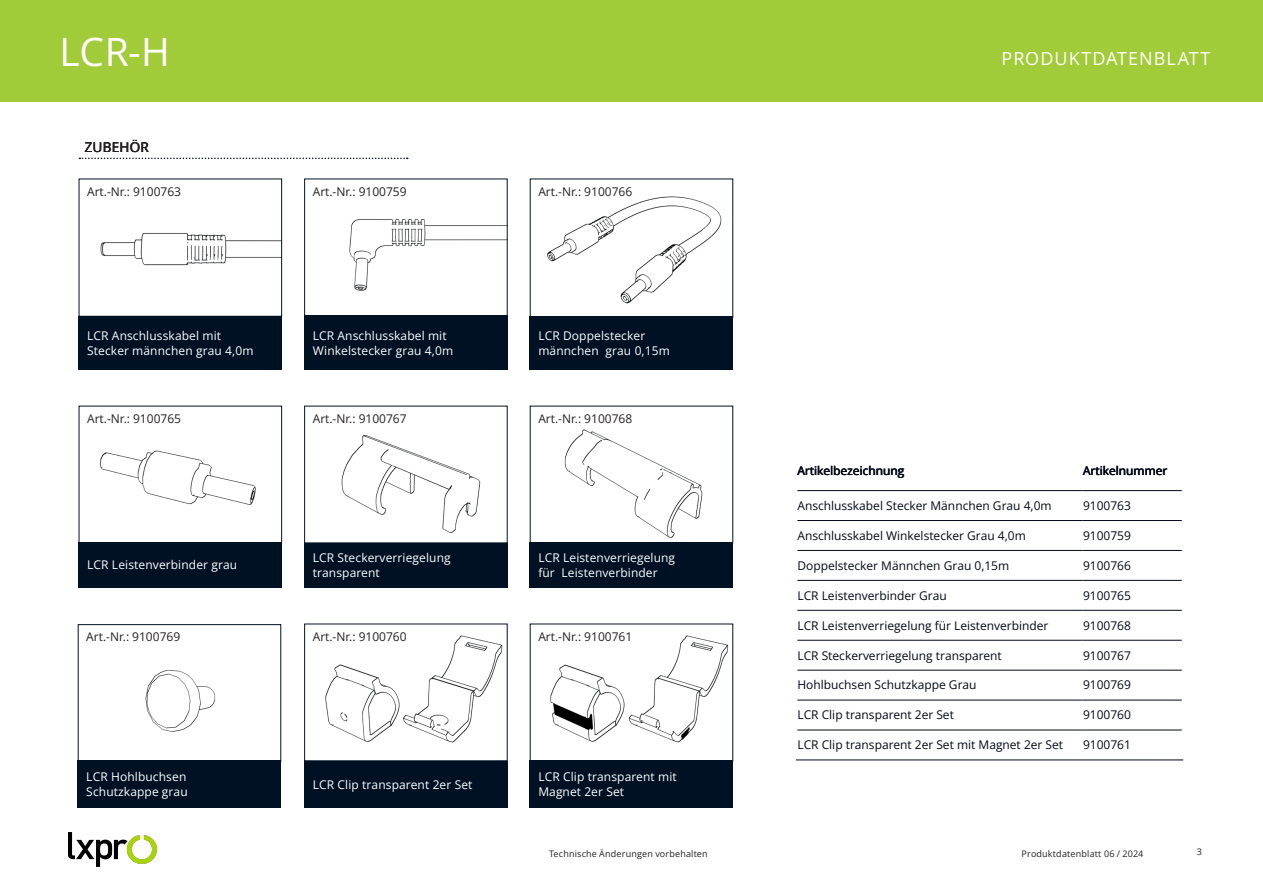
<style>
.page{position:relative;width:1263px;height:893px;background:#fff}
.page>*{position:absolute;margin:0;border:0;box-sizing:border-box;transform-origin:0 0}
.t1{font:39px "Open Sans";color:#fff}
.t2{font:18px "Open Sans";color:#fff}
.t3{font:13.5px "Open Sans";color:#231f20}
.t4{font:12px "Open Sans";color:#000817}
.t5{font:12px/15px "Open Sans";color:#fff}
.t6{font:12px "Open Sans";color:#231f20}
.t7{font:9px "Open Sans";letter-spacing:.02em;color:#231f20}
</style>
<div class="page">
<div style="left:0;top:0;width:1263px;height:102px;background:#a2cb39"></div>
<svg style="left:79px;top:158px;width:329px;height:1px"></svg>
<img style="left:550px;top:635px;width:179px;height:108px">
<div style="left:530px;top:760px;width:203px;height:48px;background:#001123"></div>
<img style="left:145px;top:669px;width:71px;height:63px">
<div style="left:78px;top:624px;width:203px;height:138px;border:1px solid #001123"></div>
<div style="left:78px;top:760px;width:203px;height:48px;background:#001123"></div>
<img style="left:325px;top:635px;width:178px;height:108px">
<div style="left:304px;top:761px;width:204px;height:47px;background:#001123"></div>
<img style="left:349px;top:219px;width:157px;height:72px">
<div style="left:304px;top:315px;width:204px;height:55px;background:#001123"></div>
<img style="left:100px;top:233px;width:180px;height:33px">
<div style="left:79px;top:179px;width:203px;height:138px;border:1px solid #001123"></div>
<div style="left:79px;top:317px;width:203px;height:53px;background:#001123"></div>
<img style="left:99px;top:450px;width:157px;height:55px">
<div style="left:79px;top:542px;width:203px;height:46px;background:#001123"></div>
<img style="left:547px;top:196px;width:175px;height:108px">
<div style="left:530px;top:179px;width:203px;height:139px;border:1px solid #001123"></div>
<div style="left:530px;top:317px;width:203px;height:53px;background:#001123"></div>
<img style="left:564px;top:429px;width:139px;height:109px">
<div style="left:530px;top:542px;width:203px;height:46px;background:#001123"></div>
<img style="left:341px;top:435px;width:140px;height:98px">
<div style="left:304px;top:543px;width:204px;height:45px;background:#001123"></div>
<hr style="left:797px;top:490px;width:285px;height:1px;background:#000817">
<hr style="left:1082px;top:490px;width:100px;height:1px;background:#000817">
<hr style="left:797px;top:520px;width:285px;height:1px;background:#000817">
<hr style="left:1082px;top:520px;width:100px;height:1px;background:#000817">
<hr style="left:797px;top:550px;width:285px;height:1px;background:#000817">
<hr style="left:1082px;top:550px;width:100px;height:1px;background:#000817">
<hr style="left:797px;top:580px;width:285px;height:1px;background:#000817">
<hr style="left:1082px;top:580px;width:100px;height:1px;background:#000817">
<hr style="left:797px;top:610px;width:285px;height:1px;background:#000817">
<hr style="left:1082px;top:610px;width:100px;height:1px;background:#000817">
<hr style="left:797px;top:640px;width:285px;height:1px;background:#000817">
<hr style="left:1082px;top:640px;width:100px;height:1px;background:#000817">
<hr style="left:797px;top:670px;width:285px;height:1px;background:#000817">
<hr style="left:1082px;top:670px;width:100px;height:1px;background:#000817">
<hr style="left:797px;top:700px;width:285px;height:1px;background:#000817">
<hr style="left:1082px;top:700px;width:100px;height:1px;background:#000817">
<hr style="left:797px;top:730px;width:285px;height:1px;background:#000817">
<hr style="left:1082px;top:730px;width:100px;height:1px;background:#000817">
<hr style="left:796px;top:760px;width:286px;height:1px;background:#000817">
<hr style="left:1082px;top:760px;width:101px;height:1px;background:#000817">
<img style="left:69px;top:832px;width:88px;height:34px">
<h1 class="t1" style="left:60px;top:33px;width:22px">LCR-H</h1>
<p class="t3" style="left:85px;top:141px;width:64px">ZUBEHÖR</p>
<p class="t6" style="left:87px;top:186px;width:7px">ART.-NR.:9100763</p>
<p class="t6" style="left:313px;top:186px;width:7px">ART.-NR.:9100759</p>
<p class="t6" style="left:538px;top:186px;width:7px">ART.-NR.:9100766</p>
<p class="t5" style="left:87px;top:329px;width:8px">LCRANSCHLUSSKABELMIT<br>STECKERMÄNNCHENGRAU4,0M</p>
<p class="t5" style="left:313px;top:328px;width:8px">LCRANSCHLUSSKABELMIT<br>WINKELSTECKERGRAU4,0M</p>
<p class="t5" style="left:538px;top:329px;width:8px">LCRDOPPELSTECKER<br>MÄNNCHENGRAU0,15M</p>
<p class="t6" style="left:87px;top:413px;width:7px">ART.-NR.:9100765</p>
<p class="t5" style="left:87px;top:558px;width:7px">LCRLEISTENVERBINDERGRAU</p>
<p class="t6" style="left:313px;top:413px;width:7px">ART.-NR.:9100767</p>
<p class="t6" style="left:538px;top:413px;width:7px">ART.-NR.:9100768</p>
<p class="t5" style="left:313px;top:551px;width:8px">LCRSTECKERVERRIEGELUNG<br>TRANSPARENT</p>
<p class="t5" style="left:538px;top:551px;width:7px">LCRLEISTENVERRIEGELUNG<br>FÜRLEISTENVERBINDER</p>
<p class="t6" style="left:86px;top:631px;width:7px">ART.-NR.:9100769</p>
<p class="t6" style="left:313px;top:630px;width:7px">ART.-NR.:9100760</p>
<p class="t5" style="left:86px;top:770px;width:8px">LCRHOHLBUCHSEN<br>SCHUTZKAPPEGRAU</p>
<p class="t5" style="left:313px;top:778px;width:7px">LCRCLIPTRANSPARENT2ERSET</p>
<p class="t6" style="left:538px;top:630px;width:7px">ART.-NR.:9100761</p>
<p class="t5" style="left:538px;top:770px;width:8px">LCRCLIPTRANSPARENTMIT<br>MAGNET2ERSET</p>
<h2 class="t2" style="left:1002px;top:50px;width:14px">PRODUKTDATENBLATT</h2>
<p class="t4" style="left:797px;top:465px;width:108px">ARTIKELBEZEICHNUNG</p>
<p class="t4" style="left:1083px;top:465px;width:85px">ARTIKELNUMMER</p>
<p class="t4" style="left:797px;top:500px;width:8px">ANSCHLUSSKABELSTECKERMÄNNCHENGRAU4,0M</p>
<p class="t4" style="left:1083px;top:500px;width:8px">9100763</p>
<p class="t4" style="left:797px;top:530px;width:7px">ANSCHLUSSKABELWINKELSTECKERGRAU4,0M</p>
<p class="t4" style="left:1083px;top:530px;width:8px">9100759</p>
<p class="t4" style="left:797px;top:560px;width:8px">DOPPELSTECKERMÄNNCHENGRAU0,15M</p>
<p class="t4" style="left:1083px;top:560px;width:8px">9100766</p>
<p class="t4" style="left:797px;top:589px;width:7px">LCRLEISTENVERBINDERGRAU</p>
<p class="t4" style="left:1083px;top:589px;width:8px">9100765</p>
<p class="t4" style="left:797px;top:619px;width:7px">LCRLEISTENVERRIEGELUNGFÜRLEISTENVERBINDER</p>
<p class="t4" style="left:1083px;top:619px;width:8px">9100768</p>
<p class="t4" style="left:797px;top:649px;width:7px">LCRSTECKERVERRIEGELUNGTRANSPARENT</p>
<p class="t4" style="left:1083px;top:649px;width:8px">9100767</p>
<p class="t4" style="left:797px;top:679px;width:8px">HOHLBUCHSENSCHUTZKAPPEGRAU</p>
<p class="t4" style="left:1083px;top:679px;width:8px">9100769</p>
<p class="t4" style="left:797px;top:709px;width:7px">LCRCLIPTRANSPARENT2ERSET</p>
<p class="t4" style="left:1083px;top:709px;width:8px">9100760</p>
<p class="t4" style="left:797px;top:739px;width:7px">LCRCLIPTRANSPARENT2ERSETMITMAGNET2ERSET</p>
<p class="t4" style="left:1083px;top:739px;width:8px">9100761</p>
<p class="t7" style="left:549px;top:849px;width:6px">TECHNISCHEÄNDERUNGENVORBEHALTEN</p>
<p class="t7" style="left:1022px;top:849px;width:123px">PRODUKTDATENBLATT 06 / 2024</p>
<p class="t7" style="left:1197px;top:847px;width:6px">3</p>
</div>
